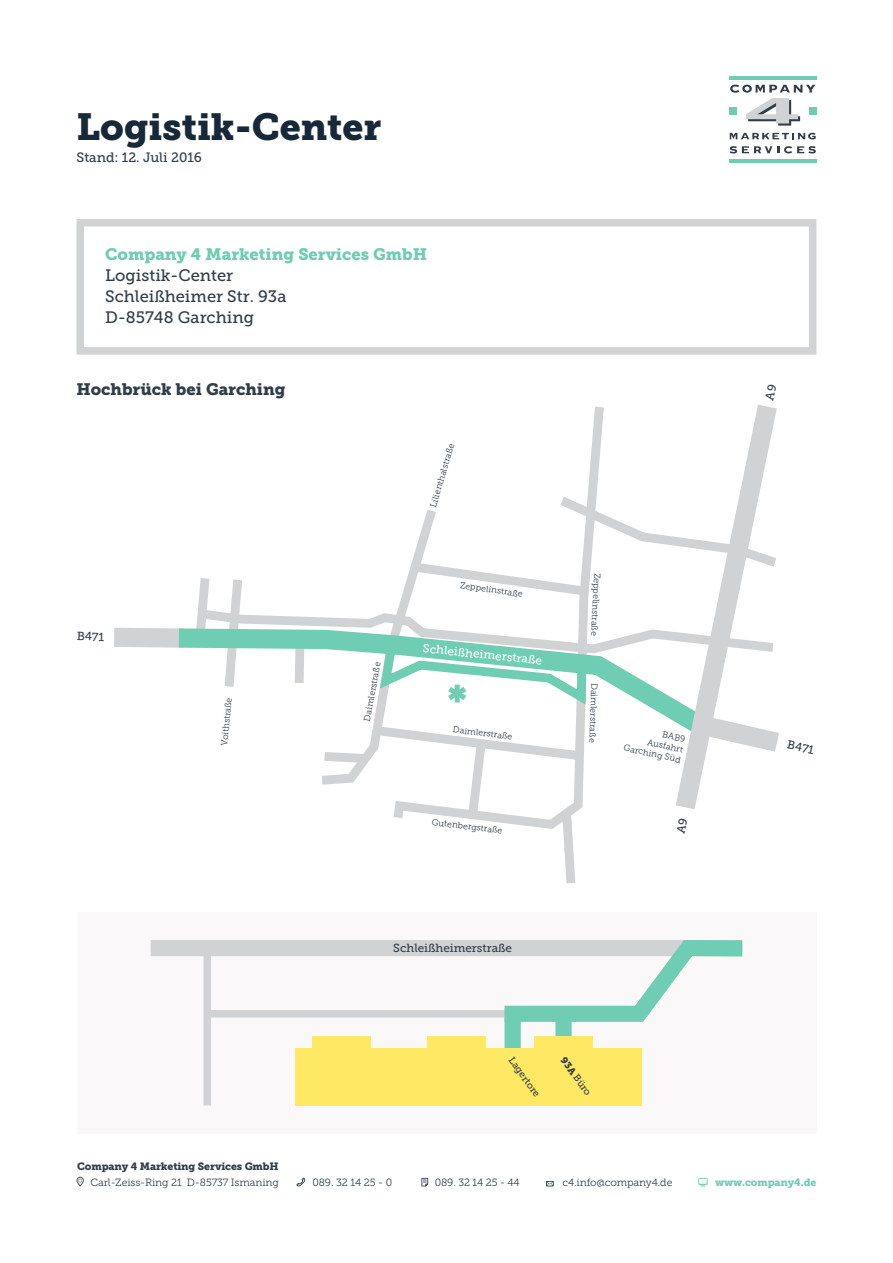
<style>
.page{position:relative;width:893px;height:1263px;background:#fff}
.page>*{position:absolute;margin:0;border:0;box-sizing:border-box;transform-origin:0 0}
.t1{font:37.5px "Museo Slab 900";color:#172938}
.t2{font:16.5px "Museo Slab 500";color:#313e48}
.t3{font:16.5px "Museo Slab 900";color:#6ecdb3}
.t4{font:16.5px "Museo Slab 900";color:#313e48}
.t5{font:13.5px "Museo Slab 500";color:#313e48}
.t6{font:11.85px "Museo Slab 500";color:#fff}
.t7{font:11.85px "Museo Slab 500";color:#313e48}
.t8{font:11.7px "Museo Slab 500";color:#313e48}
.t9{font:10.5px "Museo Slab 300";letter-spacing:-.01em;color:#313e48}
.t10{font:10.5px "Museo Slab 900";letter-spacing:-.01em;color:#313e48}
.t11{font:10.5px "Museo Slab 900";letter-spacing:-.01em;color:#6ecdb3}
.t12{font:9.75px "Museo Slab 500";color:#313e48}
.t13{font:8.85px "Museo Slab 300";color:#313e48}
.s1{font-family:"Museo Slab 900"}
</style>
<div class="page">
<div style="left:77px;top:219px;width:739px;height:136px;border:8px solid #d1d2d4"></div>
<hr style="left:729px;top:77px;width:87px;height:3px;background:#6ecdb3">
<hr style="left:729px;top:159px;width:87px;height:4px;background:#6ecdb3">
<div style="left:729px;top:107px;width:8px;height:8px;background:#6ecdb3"></div>
<div style="left:809px;top:107px;width:7px;height:8px;background:#6ecdb3"></div>
<svg style="left:730px;top:85px;width:85px;height:41px"></svg>
<svg style="left:730px;top:133px;width:86px;height:6px"></svg>
<svg style="left:730px;top:146px;width:86px;height:8px"></svg>
<svg style="left:296px;top:1177px;width:10px;height:9px"></svg>
<svg style="left:421px;top:1178px;width:7px;height:8px"></svg>
<svg style="left:77px;top:1177px;width:7px;height:9px"></svg>
<svg style="left:698px;top:1178px;width:10px;height:8px"></svg>
<svg style="left:546px;top:1181px;width:8px;height:5px"></svg>
<svg style="left:197px;top:407px;width:465px;height:211px"></svg>
<svg style="left:114px;top:618px;width:474px;height:30px"></svg>
<svg style="left:160px;top:619px;width:502px;height:102px"></svg>
<svg style="left:662px;top:404px;width:117px;height:405px"></svg>
<svg style="left:322px;top:721px;width:263px;height:163px"></svg>
<div style="left:77px;top:912px;width:739px;height:222px;background:#faf8f9"></div>
<div style="left:505px;top:1008px;width:16px;height:48px;background:#6ecdb3"></div>
<div style="left:555px;top:1016px;width:17px;height:46px;background:#6ecdb3"></div>
<div style="left:534px;top:1036px;width:59px;height:26px;background:#ffe964"></div>
<div style="left:427px;top:1036px;width:58px;height:26px;background:#ffe964"></div>
<div style="left:313px;top:1036px;width:58px;height:26px;background:#ffe964"></div>
<div style="left:296px;top:1048px;width:346px;height:57px;background:#ffe964"></div>
<div style="left:151px;top:940px;width:591px;height:16px;background:#d1d2d4"></div>
<div style="left:203px;top:948px;width:8px;height:157px;background:#d1d2d4"></div>
<svg style="left:203px;top:940px;width:540px;height:90px"></svg>
<svg style="left:374px;top:642px;width:217px;height:70px"></svg>
<p class="t1" style="left:77px;top:105px;width:306px">Logistik-Center</p>
<p class="t5" style="left:77px;top:150px;width:127px">Stand: 12. Juli 2016</p>
<p class="t3" style="left:105px;top:245px;width:323px">Company 4 Marketing Services GmbH</p>
<p class="t2" style="left:105px;top:266px;width:129px">Logistik-Center</p>
<p class="t2" style="left:105px;top:287px;width:183px">Schleißheimer Str. 93a</p>
<p class="t2" style="left:105px;top:308px;width:150px">D-85748 Garching</p>
<p class="t4" style="left:77px;top:380px;width:211px">Hochbrück bei Garching</p>
<p class="t7" style="left:77px;top:629px;width:29px;rotate:2deg">B471</p>
<p class="t13" style="left:219px;top:745px;width:50px;rotate:-85deg">Voithstraße</p>
<p class="t13" style="left:362px;top:720px;width:61px;rotate:-79deg">Daimlerstraße</p>
<p class="t13" style="left:429px;top:505px;width:67px;rotate:-74deg">Lilienthalstraße</p>
<p class="t13" style="left:461px;top:580px;width:65px;rotate:8deg">Zeppelinstraße</p>
<p class="t6" style="left:424px;top:641px;width:121px;rotate:6deg">Schleißheimerstraße</p>
<p class="t13" style="left:454px;top:724px;width:61px;rotate:7deg">Daimlerstraße</p>
<p class="t13" style="left:432px;top:817px;width:73px;rotate:7deg">Gutenbergstraße</p>
<p class="t13" style="left:602px;top:573px;width:65px;rotate:93deg">Zeppelinstraße</p>
<p class="t13" style="left:599px;top:683px;width:61px;rotate:92deg">Daimlerstraße</p>
<p class="t13" style="left:663px;top:729px;width:25px;rotate:12deg">BAB9</p>
<p class="t13" style="left:648px;top:737px;width:38px;rotate:12deg">Ausfahrt</p>
<p class="t13" style="left:625px;top:743px;width:60px;rotate:12deg">Garching Süd</p>
<p class="t7" style="left:789px;top:738px;width:29px;rotate:12deg">B471</p>
<p class="t8" style="left:393px;top:942px;width:120px">Schleißheimerstraße</p>
<p class="t12" style="left:515px;top:1055px;width:48px;rotate:54deg">Lagertore</p>
<p class="t12" style="left:567px;top:1055px;width:46px;rotate:54deg"><span class="s1">93A</span> Büro</p>
<p class="t10" style="left:77px;top:1160px;width:203px">Company 4 Marketing Services GmbH</p>
<p class="t9" style="left:91px;top:1177px;width:190px">Carl-Zeiss-Ring 21 D-85737 Ismaning</p>
<p class="t9" style="left:312px;top:1177px;width:81px">089. 32 14 25 - 0</p>
<p class="t9" style="left:435px;top:1177px;width:86px">089. 32 14 25 - 44</p>
<p class="t9" style="left:562px;top:1177px;width:112px">c4.info@company4.de</p>
<p class="t11" style="left:715px;top:1177px;width:103px">www.company4.de</p>
</div>
